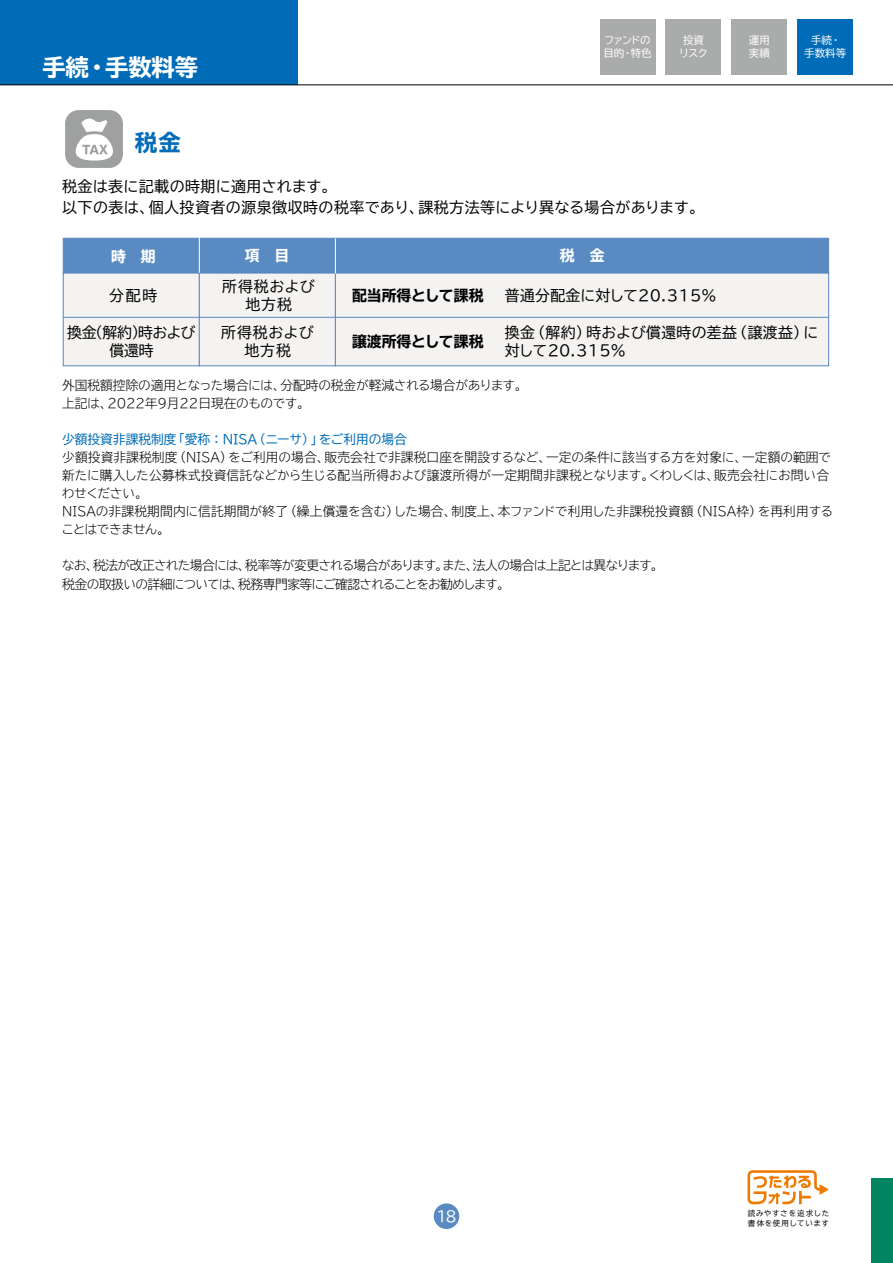
<style>
.page{position:relative;width:893px;height:1263px;background:#fff}
.page>*{position:absolute;margin:0;border:0;box-sizing:border-box;transform-origin:0 0}
.t1{font:700 expanded 23.25px "TBUD Go Std";color:#fff}
.t2{font:700 expanded 22.5px "TBUD Go Std";color:#006bb6}
.t3{font:15px/21px "TBUD Go Std";letter-spacing:.03em;color:#000}
.t4{font:14.85px/18px "TBUD Go Std";letter-spacing:.02em;color:#000}
.t5{font:14.85px/18px "TBUD Go Std";letter-spacing:.06em;color:#000;text-align:center}
.t6{font:700 expanded 14.85px "TBUD Go Std";color:#000}
.t7{font:14.85px/18px "TBUD Go Std";letter-spacing:-.02em;color:#000;text-align:center}
.t8{font:700 expanded 14.85px "TBUD Go Std";color:#fff}
.t9{font:14.85px "TBUD Go Std";color:#fff}
.t10{font:300 12.75px/18px "TBUD Go Std Super";letter-spacing:.005em;color:#000}
.t11{font:300 12.75px/18px "TBUD Go Std Super";letter-spacing:-.055em;color:#000}
.t12{font:300 12.75px/18px "TBUD Go Std Super";letter-spacing:-.015em;color:#000}
.t13{font:12.75px "TBUD Go Std";letter-spacing:-.005em;color:#006bb6}
.t14{font:10.5px/13.5px "TBUD Go Std";letter-spacing:-.03em;color:#fff;text-align:center}
.t15{font:10.5px/13.5px "TBUD Go Std";letter-spacing:-.095em;color:#fff}
.t16{font:7.5px/10.6px "TBUD Go Std";letter-spacing:.1em;color:#000}
</style>
<div class="page">
<div style="left:872px;top:1178px;width:21px;height:85px;background:#008462"></div>
<div style="left:0;top:0;width:297px;height:85px;background:#006bb6"></div>
<hr style="left:0;top:84px;width:893px;height:1px;background:#000">
<div style="left:434px;top:1203px;width:25px;height:26px;background:#598ac2;border-radius:50%"></div>
<div style="left:600px;top:19px;width:55px;height:56px;background:#aaabab"></div>
<div style="left:666px;top:19px;width:55px;height:56px;background:#aaabab"></div>
<div style="left:732px;top:19px;width:55px;height:56px;background:#aaabab"></div>
<div style="left:798px;top:19px;width:55px;height:56px;background:#006bb6"></div>
<div style="left:63px;top:238px;width:766px;height:35px;background:#598ac2"></div>
<div style="left:63px;top:317px;width:136px;height:49px;background:#f5f3f1"></div>
<div style="left:63px;top:317px;width:137px;height:49px;border:1px solid #5987c0"></div>
<div style="left:199px;top:317px;width:136px;height:49px;background:#f5f3f1"></div>
<div style="left:199px;top:317px;width:137px;height:49px;border:1px solid #5987c0"></div>
<div style="left:335px;top:317px;width:494px;height:49px;background:#f5f3f1"></div>
<div style="left:335px;top:317px;width:494px;height:49px;border:1px solid #5987c0"></div>
<div style="left:63px;top:273px;width:136px;height:44px;background:#f5f3f1"></div>
<div style="left:63px;top:273px;width:137px;height:45px;border:1px solid #5987c0"></div>
<div style="left:199px;top:273px;width:136px;height:44px;background:#f5f3f1"></div>
<div style="left:199px;top:273px;width:137px;height:45px;border:1px solid #5987c0"></div>
<div style="left:335px;top:273px;width:494px;height:44px;background:#f5f3f1"></div>
<div style="left:335px;top:273px;width:494px;height:45px;border:1px solid #5987c0"></div>
<hr style="left:199px;top:236px;width:1px;height:37px;background:#fff">
<hr style="left:335px;top:238px;width:1px;height:36px;background:#fff">
<svg style="left:65px;top:110px;width:58px;height:58px"></svg>
<svg style="left:747px;top:1170px;width:81px;height:34px"></svg>
<h1 class="t1" style="left:42px;top:54px;width:157px">手続・手数料等</h1>
<p class="t15" style="left:603px;top:33px;width:50px">ファンドの目的・特色</p>
<p class="t14" style="left:679px;top:33px;width:31px">投資リスク</p>
<p class="t14" style="left:749px;top:33px;width:23px;text-align:left">運用実績</p>
<p class="t14" style="left:804px;top:33px;width:43px">手続・手数料等</p>
<h2 class="t2" style="left:135px;top:130px;width:47px">税金</h2>
<p class="t3" style="left:62px;top:175px;width:643px">税金は表に記載の時期に適用されます。<br>以下の表は、個人投資者の源泉徴収時の税率であり、課税方法等により異なる場合があります。</p>
<p class="t8" style="left:245px;top:247px;width:46px">項　目</p>
<p class="t8" style="left:560px;top:247px;width:46px">税 金</p>
<p class="t8" style="left:111px;top:248px;width:46px">時　期</p>
<p class="t4" style="left:109px;top:286px;width:50px">分配時</p>
<p class="t5" style="left:222px;top:277px;width:94px">所得税および地方税</p>
<p class="t6" style="left:352px;top:287px;width:133px">配当所得として課税</p>
<p class="t4" style="left:505px;top:286px;width:213px">普通分配金に対して20.315％</p>
<p class="t6" style="left:352px;top:333px;width:133px">譲渡所得として課税</p>
<p class="t7" style="left:67px;top:323px;width:130px">換金（解約）時および償還時</p>
<p class="t5" style="left:221px;top:324px;width:94px">所得税および地方税</p>
<p class="t4" style="left:505px;top:323px;width:315px">換金（解約）時および償還時の差益（譲渡益）に対して20.315％</p>
<p class="t12" style="left:62px;top:376px;width:467px">外国税額控除の適用となった場合には、分配時の税金が軽減される場合があります。上記は、2022年9月22日現在のものです。</p>
<p class="t13" style="left:62px;top:429px;width:346px">少額投資非課税制度「愛称：NISA（ニーサ）」をご利用の場合</p>
<p class="t10" style="left:61px;top:448px;width:773px">少額投資非課税制度（NISA）をご利用の場合、販売会社で非課税口座を開設するなど、一定の条件に該当する方を対象に、一定額の範囲で新たに購入した公募株式投資信託などから生じる配当所得および譲渡所得が一定期間非課税となります。くわしくは、販売会社にお問い合わせください。<br>NISAの非課税期間内に信託期間が終了（繰上償還を含む）した場合、制度上、本ファンドで利用した非課税投資額（NISA枠）を再利用することはできません。</p>
<p class="t11" style="left:62px;top:556px;width:603px">なお、税法が改正された場合には、税率等が変更される場合があります。また、法人の場合は上記とは異なります。税金の取扱いの詳細については、税務専門家等にご確認されることをお勧めします。</p>
<p class="t9" style="left:436px;top:1204px;width:22px">18</p>
<p class="t16" style="left:748px;top:1207px;width:83px">読みやすさを追求した書体を使用しています</p>
</div>
